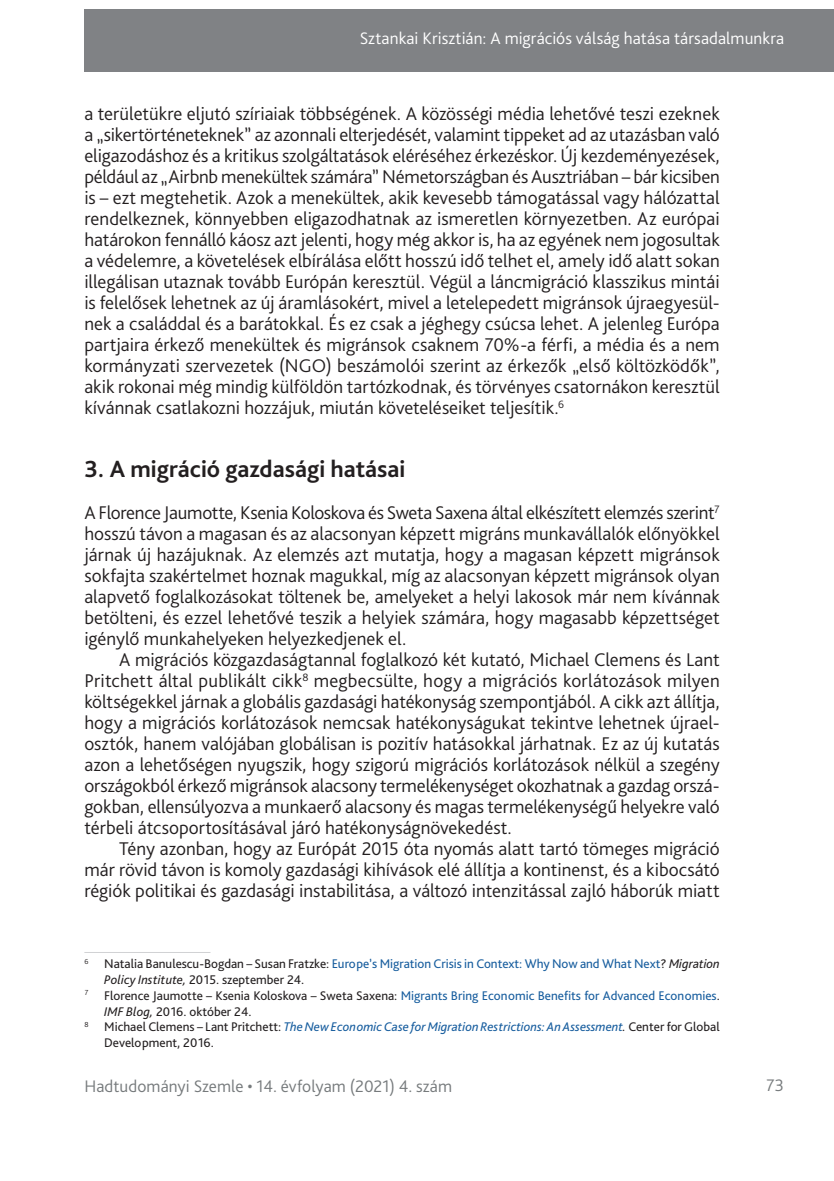
<style>
.page{position:relative;width:834px;height:1181px;background:#fff}
.page>*{position:absolute;margin:0;border:0;box-sizing:border-box;transform-origin:0 0}
._1_1__Head{font:700 24.5px "Bliss Pro";color:#231f20}
._1__Body{font:300 19.25px/21px "Bliss Pro";color:#231f20;text-align:justify}
._2__Body_1st_paragra{font:300 19.25px/21px "Bliss Pro";letter-spacing:.005em;color:#231f20;text-align:justify}
.t1{font:300 17.5px "Bliss Pro";color:#fff}
.t2{font:300 17.5px "Bliss Pro";letter-spacing:.005em;color:#767a7c}
.Lábjegyzet{font:13.12px/15.8px "Bliss Pro";color:#231f20}
.s1{color:#175d9e}
.s2{font-style:italic}
.s3{font-style:italic;color:#175d9e}
</style>
<div class="page">
<div style="left:84px;top:9px;width:749px;height:63px;background:#808285"></div>
<hr style="left:84px;top:952px;width:126px;height:1px;background:#d1d2d4">
<p class="t1" style="left:360px;top:27px;width:426px">Sztankai Krisztián: A migrációs válság hatása társadalmunkra</p>
<p class="_1__Body" style="left:84px;top:103px;width:637px">a területükre eljutó szíriaiak többségének. A közösségi média lehetővé teszi ezeknek a „sikertörténeteknek” az azonnali elterjedését, valamint tippeket ad az utazásban való eligazodáshoz és a kritikus szolgáltatások eléréséhez érkezéskor. Új kezdeményezések, például az „Airbnb menekültek számára” Németországban és Ausztriában – bár kicsiben is – ezt megtehetik. Azok a menekültek, akik kevesebb támogatással vagy hálózattal rendelkeznek, könnyebben eligazodhatnak az ismeretlen környezetben. Az európai határokon fennálló káosz azt jelenti, hogy még akkor is, ha az egyének nem jogosultak a védelemre, a követelések elbírálása előtt hosszú idő telhet el, amely idő alatt sokan illegálisan utaznak tovább Európán keresztül. Végül a láncmigráció klasszikus mintái is felelősek lehetnek az új áramlásokért, mivel a letelepedett migránsok újraegyesül&shy;nek a családdal és a barátokkal. És ez csak a jéghegy csúcsa lehet. A jelenleg Európa partjaira érkező menekültek és migránsok csaknem 70%-a férfi, a média és a nem kormányzati szervezetek (NGO) beszámolói szerint az érkezők „első költözködők”, akik rokonai még mindig külföldön tartózkodnak, és törvényes csatornákon keresztül kívánnak csatlakozni hozzájuk, miután követeléseiket teljesítik.<sup>6</sup></p>
<p class="_1_1__Head" style="left:84px;top:454px;width:322px">3. A migráció gazdasági hatásai</p>
<p class="_2__Body_1st_paragra" style="left:84px;top:502px;width:637px">A Florence Jaumotte, Ksenia Koloskova és Sweta Saxena által elkészített elemzés szerint<sup>7 </sup>hosszú távon a magasan és az alacsonyan képzett migráns munkavállalók előnyökkel járnak új hazájuknak. Az elemzés azt mutatja, hogy a magasan képzett migránsok sokfajta szakértelmet hoznak magukkal, míg az alacsonyan képzett migránsok olyan alapvető foglalkozásokat töltenek be, amelyeket a helyi lakosok már nem kívánnak betölteni, és ezzel lehetővé teszik a helyiek számára, hogy magasabb képzettséget igénylő munkahelyeken helyezkedjenek el.</p>
<p class="_1__Body" style="left:84px;top:649px;width:637px;text-indent:35px">A migrációs közgazdaságtannal foglalkozó két kutató, Michael Clemens és Lant Pritchett által publikált cikk<sup>8</sup> megbecsülte, hogy a migrációs korlátozások milyen költségekkel járnak a globális gazdasági hatékonyság szempontjából. A cikk azt állítja, hogy a migrációs korlátozások nemcsak hatékonyságukat tekintve lehetnek újrael&shy;osztók, hanem valójában globálisan is pozitív hatásokkal járhatnak. Ez az új kutatás azon a lehetőségen nyugszik, hogy szigorú migrációs korlátozások nélkül a szegény országokból érkező migránsok alacsony termelékenységet okozhatnak a gazdag orszá&shy;gokban, ellensúlyozva a munkaerő alacsony és magas termelékenységű helyekre való térbeli átcsoportosításával járó hatékonyságnövekedést.</p>
<p class="_1__Body" style="left:84px;top:838px;width:637px;text-indent:35px">Tény azonban, hogy az Európát 2015 óta nyomás alatt tartó tömeges migráció már rövid távon is komoly gazdasági kihívások elé állítja a kontinenst, és a kibocsátó régiók politikai és gazdasági instabilitása, a változó intenzitással zajló háborúk miatt</p>
<p class="Lábjegyzet" style="left:104px;top:955px;width:617px;text-indent:-20px"><sup>6</sup> Natalia Banulescu-Bogdan – Susan Fratzke: <span class="s1">Europe’s Migration Crisis in Context: Why Now and What Next</span>? <span class="s2">Migration<br>Policy Institute,</span> 2015. szeptember 24.</p>
<p class="Lábjegyzet" style="left:104px;top:987px;width:617px;text-indent:-20px"><sup>7</sup> Florence Jaumotte – Ksenia Koloskova – Sweta Saxena: <span class="s1">Migrants Bring Economic Benefits for Advanced Economies</span>.<br><span class="s2">IMF Blog,</span> 2016. október 24.</p>
<p class="Lábjegyzet" style="left:104px;top:1018px;width:617px;text-indent:-20px"><sup>8</sup> Michael Clemens – Lant Pritchett: <span class="s3">The New Economic Case for Migration Restrictions: An Assessment</span><span class="s2">.</span> Center for Global<br>Development, 2016.</p>
<p class="t2" style="left:84px;top:1075px;width:369px">Hadtudományi Szemle • 14. évfolyam (2021) 4. szám</p>
<p class="t2" style="left:766px;top:1074px;width:19px">73</p>
</div>
